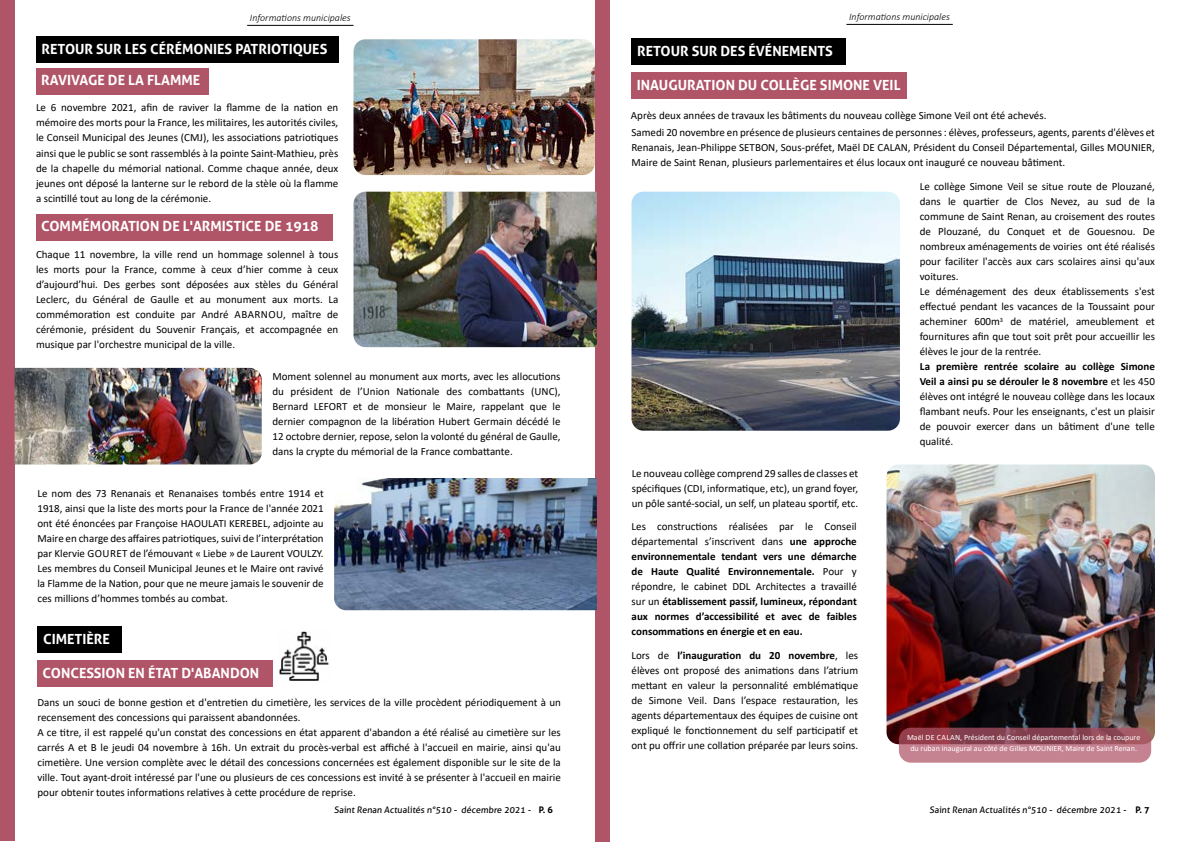
<style>
.page{position:relative;width:1191px;height:842px;background:#fff}
.page>*{position:absolute;margin:0;border:0;box-sizing:border-box;transform-origin:0 0}
.t1{font:700 14px "Aller";color:#fff}
.t2{font:11px/15px "Calibri";color:#000;text-align:justify}
.t3{font:700 11px/15px "Calibri";color:#000;text-align:justify}
.t4{font:italic 300 10px "Calibri";color:#000}
.t5{font:9px "Aller";color:#000}
.t6{font:8px/11px "Calibri";color:#fff;text-align:center}
.s1{font-weight:400}
.s2{font-weight:700}
</style>
<div class="page">
<hr style="left:247px;top:25px;width:106px;height:1px;background:#000">
<div style="left:0;top:0;width:15px;height:841px;background:#b05467"></div>
<div style="left:37px;top:660px;width:236px;height:27px;background:#b05467"></div>
<div style="left:36px;top:214px;width:297px;height:26px;background:#b05467"></div>
<div style="left:36px;top:68px;width:172px;height:27px;background:#b05467"></div>
<div style="left:37px;top:626px;width:85px;height:26px;background:#000"></div>
<div style="left:36px;top:36px;width:302px;height:26px;background:#000"></div>
<div style="left:595px;top:0;width:15px;height:842px;background:#b05467"></div>
<hr style="left:846px;top:24px;width:106px;height:1px;background:#000">
<div style="left:631px;top:73px;width:276px;height:26px;background:#b05467"></div>
<div style="left:631px;top:38px;width:215px;height:27px;background:#000"></div>
<img style="left:353px;top:39px;width:242px;height:136px">
<img style="left:353px;top:192px;width:244px;height:155px">
<img style="left:631px;top:192px;width:269px;height:239px">
<img style="left:886px;top:464px;width:269px;height:280px">
<img style="left:334px;top:478px;width:263px;height:132px">
<img style="left:15px;top:368px;width:247px;height:96px">
<svg style="left:899px;top:728px;width:252px;height:35px;fill:#c58290"></svg>
<img style="left:279px;top:631px;width:50px;height:50px">
<p class="t4" style="left:250px;top:11px;width:102px">Informations municipales</p>
<p class="t1" style="left:42px;top:41px;width:287px">RETOUR SUR LES CÉRÉMONIES PATRIOTIQUES</p>
<p class="t1" style="left:41px;top:72px;width:161px">RAVIVAGE DE LA FLAMME</p>
<p class="t2" style="left:36px;top:100px;width:304px">Le 6 novembre 2021, afin de raviver la flamme de la nation en mémoire des morts pour la France, les militaires, les autorités civiles, le Conseil Municipal des Jeunes (CMJ), les associations patriotiques ainsi que le public se sont rassemblés à la pointe Saint-Mathieu, près de la chapelle du mémorial national. Comme chaque année, deux jeunes ont déposé la lanterne sur le rebord de la stèle où la flamme a scintillé tout au long de la cérémonie.</p>
<p class="t1" style="left:41px;top:217px;width:279px">COMMÉMORATION DE L'ARMISTICE DE 1918</p>
<p class="t2" style="left:36px;top:246px;width:304px">Chaque 11 novembre, la ville rend un hommage solennel à tous les morts pour la France, comme à ceux d’hier comme à ceux d’aujourd’hui. Des gerbes sont déposées aux stèles du Général Leclerc, du Général de Gaulle et au monument aux morts. La commémoration est conduite par André ABARNOU, maître de cérémonie, président du Souvenir Français, et accompagnée en musique par l'orchestre municipal de la ville.</p>
<p class="t2" style="left:272px;top:368px;width:290px">Moment solennel au monument aux morts, avec les allocutions du président de l’Union Nationale des combattants (UNC), Bernard LEFORT et de monsieur le Maire, rappelant que le dernier compagnon de la libération Hubert Germain décédé le 12 octobre dernier, repose, selon la volonté du général de Gaulle, dans la crypte du mémorial de la France combattante.</p>
<p class="t2" style="left:37px;top:486px;width:288px">Le nom des 73 Renanais et Renanaises tombés entre 1914 et 1918, ainsi que la liste des morts pour la France de l'année 2021 ont été énoncées par Françoise HAOULATI KEREBEL, adjointe au Maire en charge des affaires patriotiques, suivi de l’interprétation par Klervie GOURET de l’émouvant « Liebe » de Laurent VOULZY.<br>Les membres du Conseil Municipal Jeunes et le Maire ont ravivé la Flamme de la Nation, pour que ne meure jamais le souvenir de ces millions d’hommes tombés au combat.</p>
<p class="t1" style="left:43px;top:630px;width:68px">CIMETIÈRE</p>
<p class="t1" style="left:43px;top:664px;width:218px">CONCESSION EN ÉTAT D'ABANDON</p>
<p class="t2" style="left:37px;top:694px;width:525px;text-align:left">Dans un souci de bonne gestion et d'entretien du cimetière, les services de la ville procèdent périodiquement à un recensement des concessions qui paraissent abandonnées.<br>A ce titre, il est rappelé qu'un constat des concessions en état apparent d'abandon a été réalisé au cimetière sur les carrés A et B le jeudi 04 novembre à 16h. Un extrait du procès-verbal est affiché à l'accueil en mairie, ainsi qu'au cimetière. Une version complète avec le détail des concessions concernées est également disponible sur le site de la ville. Tout ayant-droit intéressé par l'une ou plusieurs de ces concessions est invité à se présenter à l'accueil en mairie pour obtenir toutes informations relatives à cette procédure de reprise.</p>
<p class="t4" style="left:849px;top:10px;width:102px">Informations municipales</p>
<p class="t1" style="left:637px;top:43px;width:197px">RETOUR SUR DES ÉVÉNEMENTS</p>
<p class="t1" style="left:636px;top:76px;width:265px">INAUGURATION DU COLLÈGE SIMONE VEIL</p>
<p class="t2" style="left:631px;top:106px;width:525px;line-height:16.9px">Après deux années de travaux les bâtiments du nouveau collège Simone Veil ont été achevés.<br>Samedi 20 novembre en présence de plusieurs centaines de personnes : élèves, professeurs, agents, parents d'élèves et</p>
<p class="t2" style="left:631px;top:139px;width:525px">Renanais, Jean-Philippe SETBON, Sous-préfet, Maël DE CALAN, Président du Conseil Départemental, Gilles MOUNIER,<br>Maire de Saint Renan, plusieurs parlementaires et élus locaux ont inauguré ce nouveau bâtiment.</p>
<p class="t2" style="left:631px;top:465px;width:228px">Le nouveau collège comprend 29 salles de classes et spécifiques (CDI, informatique, etc), un grand foyer, un pôle santé-social, un self, un plateau sportif, etc.</p>
<p class="t3" style="left:631px;top:519px;width:227px"><span class="s1">Les constructions réalisées par le Conseil départemental s’inscrivent dans</span> une approche environnementale tendant vers une démarche de Haute Qualité Environnementale. <span class="s1">Pour y répondre, le cabinet DDL Architectes a travaillé sur un</span> établissement passif, lumineux, répondant aux normes d’accessibilité et avec de faibles consommations en énergie et en eau.</p>
<p class="t2" style="left:631px;top:648px;width:228px">Lors de <span class="s2">l’inauguration du 20 novembre</span>, les élèves ont proposé des animations dans l’atrium mettant en valeur la personnalité emblématique de Simone Veil. Dans l’espace restauration, les agents départementaux des équipes de cuisine ont expliqué le fonctionnement du self participatif et ont pu offrir une collation préparée par leurs soins.</p>
<p class="t2" style="left:919px;top:179px;width:237px;text-align:left">Le collège Simone Veil se situe route de Plouzané, dans le quartier de Clos Nevez, au sud de la commune de Saint Renan, au croisement des routes de Plouzané, du Conquet et de Gouesnou. De nombreux aménagements de voiries ont été réalisés pour faciliter l'accès aux cars scolaires ainsi qu'aux voitures.<br>Le déménagement des deux établissements s'est effectué pendant les vacances de la Toussaint pour acheminer 600m<sup>3</sup> de matériel, ameublement et fournitures afin que tout soit prêt pour accueillir les élèves le jour de la rentrée.</p>
<p class="t2" style="left:919px;top:359px;width:237px"><span class="s2">La première rentrée scolaire au collège Simone Veil a ainsi pu se dérouler le 8 novembre</span> et les 450 élèves ont intégré le nouveau collège dans les locaux flambant neufs. Pour les enseignants, c'est un plaisir de pouvoir exercer dans un bâtiment d'une telle qualité.</p>
<p class="t6" style="left:907px;top:732px;width:235px">Maël DE CALAN, Président du Conseil départemental lors de la coupure du ruban inaugural au côté de Gilles MOUNIER, Maire de Saint Renan.</p>
<p class="t5" style="left:334px;top:804px;width:220px">Saint Renan Actualités n°510 - décembre 2021 - <span class="s2">P. 6</span></p>
<p class="t5" style="left:929px;top:804px;width:221px">Saint Renan Actualités n°510 - décembre 2021 - <span class="s2">P. 7</span></p>
</div>
